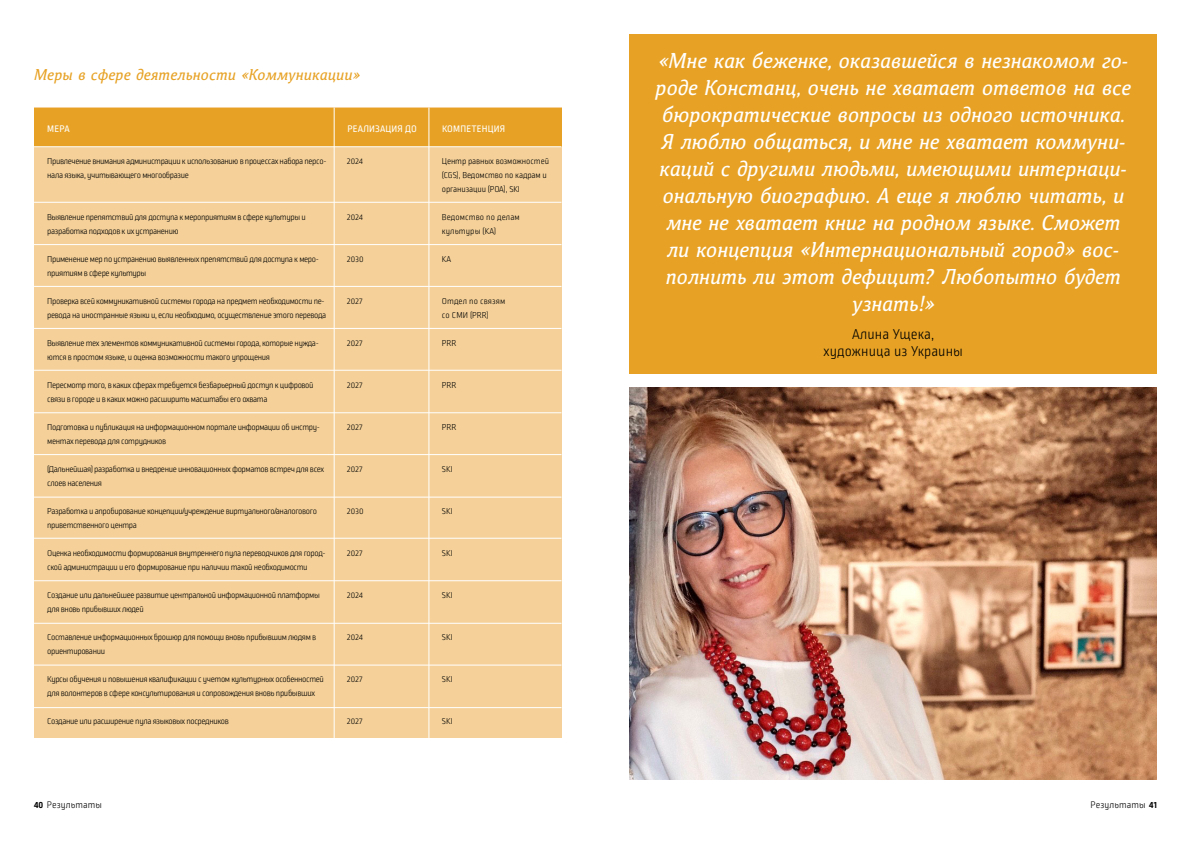
<style>
.page{position:relative;width:1191px;height:842px;background:#fff}
.page>*{position:absolute;margin:0;border:0;box-sizing:border-box;transform-origin:0 0}
.t1{font:italic 22px/27px "Calendula";letter-spacing:.01em;color:#fff;text-align:center}
.t2{font:italic 16px "Calendula";letter-spacing:.02em;color:#e7a225}
.t3{font:300 15px/17px "Ropa Mix Pro";letter-spacing:.01em;color:#000;text-align:center}
.t4{font:10px "Ropa Mix Pro";letter-spacing:.02em;color:#fff}
.t5{font:300 10px "Ropa Mix Pro";letter-spacing:.01em;color:#000}
.t6{font:300 9px/14px "Ropa Mix Pro";letter-spacing:-.04em;color:#000}
.t7{font:300 9px/14px "Ropa Mix Pro";letter-spacing:-.01em;color:#000}
.t8{font:300 9px/14px "Ropa Mix Pro";letter-spacing:.01em;color:#000}
.s1{font-weight:700}
</style>
<div class="page">
<div style="left:34px;top:108px;width:527px;height:630px;background:#f5d199"></div>
<div style="left:34px;top:108px;width:527px;height:39px;background:#e7a225"></div>
<hr style="left:34px;top:146px;width:527px;height:1px;background:#fff">
<hr style="left:34px;top:202px;width:527px;height:1px;background:#fff">
<hr style="left:34px;top:412px;width:527px;height:1px;background:#fff">
<hr style="left:34px;top:454px;width:527px;height:1px;background:#fff">
<hr style="left:34px;top:497px;width:527px;height:1px;background:#fff">
<hr style="left:34px;top:538px;width:527px;height:1px;background:#fff">
<hr style="left:34px;top:580px;width:527px;height:1px;background:#fff">
<hr style="left:34px;top:623px;width:527px;height:1px;background:#fff">
<hr style="left:34px;top:665px;width:527px;height:1px;background:#fff">
<hr style="left:34px;top:707px;width:527px;height:1px;background:#fff">
<hr style="left:334px;top:108px;width:1px;height:630px;background:#fff">
<hr style="left:428px;top:108px;width:1px;height:630px;background:#fff">
<hr style="left:34px;top:244px;width:527px;height:1px;background:#fff">
<hr style="left:34px;top:286px;width:527px;height:1px;background:#fff">
<hr style="left:34px;top:370px;width:527px;height:1px;background:#fff">
<hr style="left:34px;top:328px;width:527px;height:1px;background:#fff">
<img style="left:629px;top:388px;width:528px;height:392px">
<div style="left:629px;top:34px;width:528px;height:340px;background:#e7a225"></div>
<h2 class="t2" style="left:34px;top:65px;width:327px">Меры в сфере деятельности «Коммуникации»</h2>
<p class="t4" style="left:47px;top:123px;width:24px">МЕРА</p>
<p class="t4" style="left:347px;top:123px;width:71px">РЕАЛИЗАЦИЯ ДО</p>
<p class="t4" style="left:442px;top:123px;width:65px">КОМПЕТЕНЦИЯ</p>
<p class="t6" style="left:47px;top:155px;width:281px">Привлечение внимания администрации к использованию в процессах набора персо&shy;нала языка, учитывающего многообразие</p>
<p class="t6" style="left:47px;top:211px;width:260px">Выявление препятствий для доступа к мероприятиям в сфере культуры и разработка подходов к их устранению</p>
<p class="t6" style="left:47px;top:253px;width:273px">Применение мер по устранению выявленных препятствий для доступа к меро&shy;приятиям в сфере культуры</p>
<p class="t6" style="left:47px;top:295px;width:281px">Проверка всей коммуникативной системы города на предмет необходимости пе&shy;ревода на иностранные языки и, если необходимо, осуществление этого перевода</p>
<p class="t6" style="left:47px;top:337px;width:273px">Выявление тех элементов коммуникативной системы города, которые нужда&shy;ются в простом языке, и оценка возможности такого упрощения</p>
<p class="t6" style="left:47px;top:379px;width:268px">Пересмотр того, в каких сферах требуется безбарьерный доступ к цифровой связи в городе и в каких можно расширить масштабы его охвата</p>
<p class="t6" style="left:47px;top:421px;width:274px">Подготовка и публикация на информационном портале информации об инстру&shy;ментах перевода для сотрудников</p>
<p class="t6" style="left:47px;top:463px;width:278px">(Дальнейшая) разработка и внедрение инновационных форматов встреч для всех слоев населения</p>
<p class="t6" style="left:47px;top:505px;width:271px">Разработка и апробирование концепции/учреждение виртуального/аналогового приветственного центра</p>
<p class="t6" style="left:47px;top:547px;width:280px">Оценка необходимости формирования внутреннего пула переводчиков для город&shy;ской администрации и его формирование при наличии такой необходимости</p>
<p class="t6" style="left:47px;top:589px;width:274px">Создание или дальнейшее развитие центральной информационной платформы для вновь прибывших людей</p>
<p class="t6" style="left:47px;top:631px;width:270px">Составление информационных брошюр для помощи вновь прибывшим людям в ориентировании</p>
<p class="t6" style="left:47px;top:673px;width:278px">Курсы обучения и повышения квалификации с учетом культурных особенностей для волонтеров в сфере консультирования и сопровождения вновь прибывших</p>
<p class="t6" style="left:47px;top:715px;width:183px">Создание или расширение пула языковых посредников</p>
<p class="t6" style="left:347px;top:155px;width:17px">2024</p>
<p class="t6" style="left:347px;top:211px;width:17px">2024</p>
<p class="t6" style="left:347px;top:253px;width:18px">2030</p>
<p class="t6" style="left:347px;top:295px;width:17px">2027</p>
<p class="t6" style="left:347px;top:337px;width:17px">2027</p>
<p class="t6" style="left:347px;top:379px;width:17px">2027</p>
<p class="t6" style="left:347px;top:421px;width:17px">2027</p>
<p class="t6" style="left:347px;top:463px;width:17px">2027</p>
<p class="t6" style="left:347px;top:505px;width:18px">2030</p>
<p class="t6" style="left:347px;top:547px;width:17px">2027</p>
<p class="t6" style="left:347px;top:589px;width:17px">2024</p>
<p class="t6" style="left:347px;top:631px;width:17px">2024</p>
<p class="t6" style="left:347px;top:673px;width:17px">2027</p>
<p class="t6" style="left:347px;top:715px;width:17px">2027</p>
<p class="t7" style="left:442px;top:155px;width:109px">Центр равных возможностей (CGS), Ведомство по кадрам и организации (POA), SKI</p>
<p class="t8" style="left:442px;top:211px;width:79px">Ведомство по делам культуры (KA)</p>
<p class="t6" style="left:442px;top:253px;width:11px">KA</p>
<p class="t8" style="left:442px;top:295px;width:65px">Отдел по связям со СМИ (PRR)</p>
<p class="t6" style="left:442px;top:337px;width:16px">PRR</p>
<p class="t6" style="left:442px;top:379px;width:16px">PRR</p>
<p class="t6" style="left:442px;top:421px;width:16px">PRR</p>
<p class="t6" style="left:442px;top:463px;width:12px">SKI</p>
<p class="t6" style="left:442px;top:505px;width:12px">SKI</p>
<p class="t6" style="left:442px;top:547px;width:12px">SKI</p>
<p class="t6" style="left:442px;top:589px;width:12px">SKI</p>
<p class="t6" style="left:442px;top:631px;width:12px">SKI</p>
<p class="t6" style="left:442px;top:673px;width:12px">SKI</p>
<p class="t6" style="left:442px;top:715px;width:12px">SKI</p>
<p class="t1" style="left:655px;top:47px;width:477px">«Мне как беженке, оказавшейся в незнакомом го&shy;роде Констанц, очень не хватает ответов на все бюрократические вопросы из одного источника.<br>Я люблю общаться, и мне не хватает коммуни&shy;каций с другими людьми, имеющими интернаци&shy;ональную биографию. А еще я люблю читать, и мне не хватает книг на родном языке. Сможет ли концепция «Интернациональный город» вос&shy;полнить ли этот дефицит? Любопытно будет узнать!»</p>
<h3 class="t3" style="left:823px;top:326px;width:141px">Алина Ущека, художница из Украины</h3>
<p class="t5" style="left:34px;top:799px;width:69px"><span class="s1">40</span> Результаты</p>
<p class="t5" style="left:1090px;top:799px;width:68px">Результаты <span class="s1">41</span></p>
</div>
